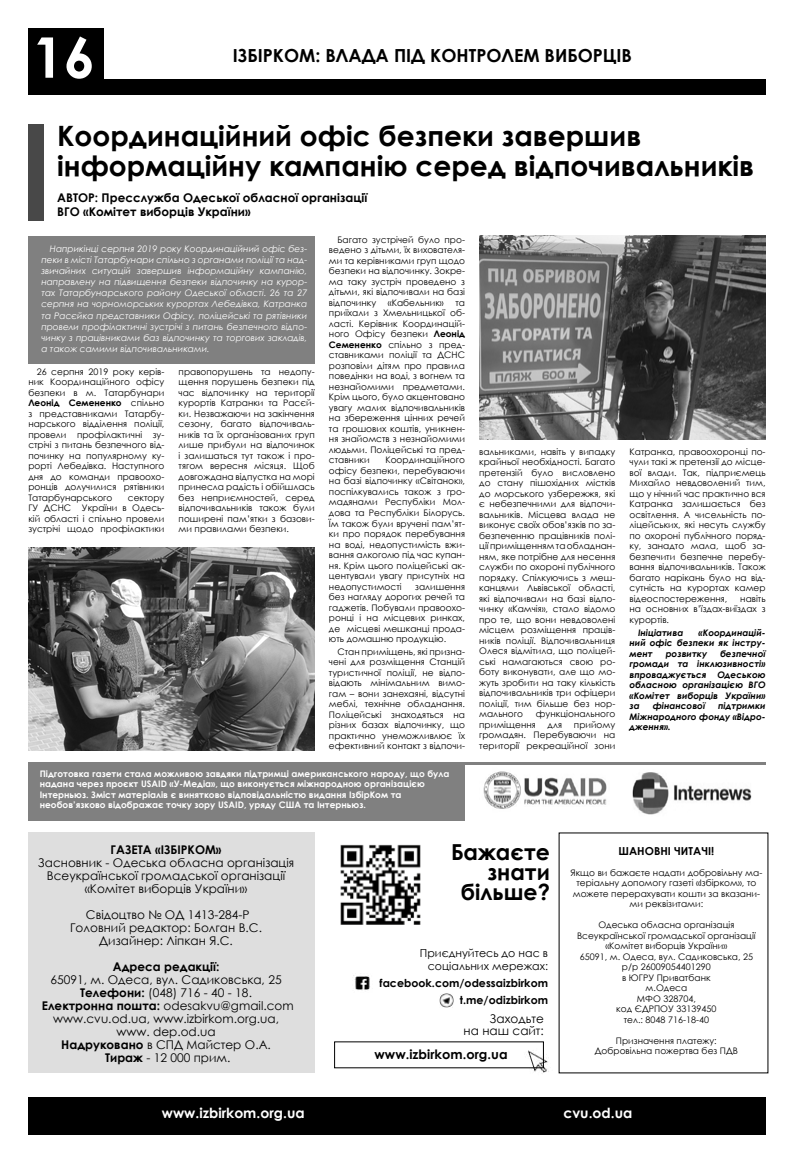
<style>
.page{position:relative;width:794px;height:1163px;background:#fff}
.page>*{position:absolute;margin:0;border:0;box-sizing:border-box;transform-origin:0 0}
.t1{font:700 56px "Century Gothic";color:#fff}
.t2{font:700 28px/30px "Century Gothic";color:#000}
.t3{font:700 22px/20px "Century Gothic";color:#000;text-align:right}
.t4{font:700 18px "Century Gothic";color:#000}
.t5{font:700 14px "Century Gothic";color:#fff}
.t6{font:700 13px "Century Gothic";color:#000}
.t7{font:12px/13px "Century Gothic";color:#000;text-align:center}
.t8{font:700 12px/14.4px "Century Gothic";color:#000}
.t9{font:700 11px/17px "Century Gothic";color:#000;text-align:right}
.t10{font:11px/13px "Century Gothic";color:#000;text-align:right}
.t11{font:9px/10.5px "Century Gothic";color:#000;text-align:justify}
.t12{font:italic 9px/11px "Century Gothic";color:#fff;text-align:justify}
.t13{font:700 9px/10.5px "Century Gothic";color:#fff}
.t14{font:italic 700 9px/10.5px "Century Gothic";color:#000;text-align:justify}
.s1{font-weight:700}
</style>
<div class="page">
<div style="left:28px;top:28px;width:76px;height:62px;background:#000"></div>
<div style="left:28px;top:79px;width:737px;height:16px;background:#000"></div>
<div style="left:28px;top:1097px;width:737px;height:37px;background:#000"></div>
<div style="left:28px;top:832px;width:287px;height:241px;background:#dedede"></div>
<img style="left:523px;top:1043px;width:26px;height:30px">
<img style="left:353px;top:975px;width:17px;height:15px">
<img style="left:440px;top:993px;width:13px;height:14px">
<img style="left:340px;top:844px;width:81px;height:81px">
<div style="left:28px;top:125px;width:16px;height:96px;background:#484848"></div>
<div style="left:28px;top:236px;width:287px;height:127px;background:#808080"></div>
<img style="left:29px;top:547px;width:285px;height:203px">
<img style="left:479px;top:236px;width:286px;height:203px">
<div style="left:28px;top:762px;width:437px;height:58px;background:#808080"></div>
<img style="left:483px;top:771px;width:124px;height:38px">
<img style="left:632px;top:772px;width:120px;height:43px">
<hr style="left:465px;top:762px;width:300px;height:2px;background:#000">
<h1 class="t1" style="left:32px;top:15px;width:64px">16</h1>
<h3 class="t4" style="left:233px;top:41px;width:400px">ІЗБІРКОМ: ВЛАДА ПІД КОНТРОЛЕМ ВИБОРЦІВ</h3>
<h2 class="t2" style="left:57px;top:119px;width:698px">Координаційний офіс безпеки завершив інформаційну кампанію серед відпочивальників</h2>
<h3 class="t8" style="left:57px;top:190px;width:311px">АВТОР: Пресслужба Одеської обласної організації<br>ВГО «Комітет виборців України»</h3>
<p class="t12" style="left:41px;top:243px;width:267px;text-indent:9px">Наприкінці серпня 2019 року Координаційний офіс без&shy;пеки в місті Татарбунари спільно з органами поліції та над&shy;звичайних ситуацій завершив інформаційну кампанію, направлену на підвищення безпеки відпочинку на курор&shy;тах Татарбунарського району Одеської області. 26 та 27 серпня на чорноморських курортах Лебедівка, Катранка та Расєйка представники Офісу, поліцейські та рятівники провели профілактичні зустрічі з питань безпечного відпо&shy;чинку з працівниками баз відпочинку та торгових закладів, а також самими відпочивальниками.</p>
<p class="t11" style="left:28px;top:366px;width:138px;text-indent:9px">26 серпня 2019 року керів&shy;ник Координаційного офісу безпеки в м. Татарбунари <span class="s1">Леонід Семененко</span> спільно з представниками Татарбу&shy;нарського відділення поліції, провели профілактичні зу&shy;стрічі з питань безпечного від&shy;починку на популярному ку&shy;рорті Лебедівка. Наступного дня до команди правоохо&shy;ронців долучилися рятівники Татарбунарського</p>
<p class="t11" style="left:179px;top:366px;width:138px">правопорушень та недопу&shy;щення порушень безпеки під час відпочинку на території курортів Катранки та Расєй&shy;ки. Незважаючи на закінчення сезону, багато відпочиваль&shy;ників та їх організованих груп лише прибули на відпочинок і залишаться тут також і про&shy;тягом вересня місяця. Щоб довгождана відпустка на морі принесла радість і обійшлась без неприємностей, серед відпочивальників також були поширені пам’ятки з базови&shy;ми правилами безпеки.</p>
<p class="t11" style="left:28px;top:492px;width:138px;text-indent:99px">сектору ГУ ДСНС України в Одесь&shy;кій області і спільно провели зустрічі щодо профілактики</p>
<p class="t11" style="left:329px;top:234px;width:138px;text-indent:9px">Багато зустрічей було про&shy;ведено з дітьми, їх вихователя&shy;ми та керівниками груп щодо безпеки на відпочинку. Зокре&shy;ма таку зустріч проведено з дітьми, які відпочивали на базі відпочинку</p>
<p class="t11" style="left:388px;top:297px;width:57px">«Кабельник»</p>
<p class="t11" style="left:329px;top:297px;width:138px;text-indent:126px">та приїхали з Хмельницької об&shy;ласті. Керівник Координацій&shy;ного Офісу безпеки <span class="s1">Леонід Семененко</span> спільно з пред&shy;ставниками поліції та ДСНС розповіли дітям про правила поведінки на воді, з вогнем та незнайомими предметами.<br>Крім цього, було акцентовано увагу малих відпочивальників на збереження цінних речей та грошових коштів, уникнен&shy;ня знайомств з незнайомими людьми. Поліцейські та пред&shy;ставники</p>
<p class="t11" style="left:329px;top:454px;width:138px;text-indent:56px">Координаційного офісу безпеки, перебуваючи на базі відпочинку «Світанок», поспілкувались також з гро&shy;мадянами Республіки Мол&shy;дова та Республіки Білорусь.<br>Їм також були вручені пам’ят&shy;ки про порядок перебування на воді, недопустимість вжи&shy;вання алкоголю під час купан&shy;ня. Крім цього поліцейські ак&shy;центували увагу присутніх на недопустимості</p>
<p class="t11" style="left:329px;top:581px;width:138px;text-indent:86px">залишення без нагляду дорогих речей та гаджетів. Побували правоохо&shy;ронці і на місцевих ринках, де місцеві мешканці прода&shy;ють домашню продукцію.</p>
<p class="t11" style="left:329px;top:646px;width:138px;text-indent:9px">Стан приміщень, які призна&shy;чені для розміщення Станцій туристичної поліції, не відпо&shy;відають мінімальним вимо&shy;гам – вони занехаяні, відсутні меблі, технічне обладнання.<br>Поліцейські знаходяться на різних базах відпочинку, що практично унеможливлює їх ефективний контакт з відпочи-</p>
<p class="t13" style="left:40px;top:767px;width:411px">Підготовка газети стала можливою завдяки підтримці американського народу, що була надана через проєкт USAID «У-Медіа», що виконується міжнародною організацією Інтерньюз. Зміст матеріалів є винятково відповідальністю видання ІзбірКом та необов’язково відображає точку зору USAID, уряду США та Інтерньюз.</p>
<p class="t11" style="left:479px;top:446px;width:138px">вальниками, навіть у випадку крайньої необхідності. Багато претензій було висловлено до стану пішохідних містків до морського узбережжя, які є небезпечними для відпочи&shy;вальників. Місцева влада не виконує своїх обов’язків по за&shy;безпеченню працівників полі&shy;ції приміщенням та обладнан&shy;ням, яке потрібне для несення служби по охороні публічного порядку. Спілкуючись з меш&shy;канцями Львівської області, які відпочивали на базі відпо&shy;чинку «Камчія», стало відомо про те, що вони невдоволені місцем розміщення праців&shy;ників поліції. Відпочивальниця Олеся відмітила, що поліцей&shy;ські намагаються свою ро&shy;боту виконувати, але що мо&shy;жуть зробити на таку кількість відпочивальників три офіцери поліції, тим більше без нор&shy;мального</p>
<p class="t11" style="left:536px;top:708px;width:81px">функціонального</p>
<p class="t11" style="left:479px;top:719px;width:58px">приміщення</p>
<p class="t11" style="left:547px;top:719px;width:16px">для</p>
<p class="t11" style="left:479px;top:719px;width:138px;text-indent:95px">прийому громадян. Перебуваючи на території рекреаційної зони</p>
<p class="t11" style="left:629px;top:446px;width:138px">Катранка, правоохоронці по&shy;чули такі ж претензії до місце&shy;вої влади. Так, підприємець Михайло невдоволений тим, що у нічний час практично вся Катранка залишається без освітлення. А чисельність по&shy;ліцейських, які несуть службу по охороні публічного поряд&shy;ку, занадто мала, щоб за&shy;безпечити безпечне перебу&shy;вання відпочивальників. Також багато нарікань було на від&shy;сутність на курортах камер відеоспостереження,</p>
<p class="t11" style="left:629px;top:593px;width:138px;text-indent:111px">навіть на основних в’їздах-виїздах з курортів.</p>
<p class="t14" style="left:638px;top:626px;width:47px">Ініціатива</p>
<p class="t14" style="left:629px;top:626px;width:138px;text-indent:69px">«Координацій&shy;ний офіс безпеки як інстру&shy;мент</p>
<p class="t14" style="left:629px;top:647px;width:138px;text-indent:90px">безпечної громади та інклюзивності» впроваджується Одеською обласною організацією ВГО «Комітет виборців України» за</p>
<p class="t14" style="left:665px;top:647px;width:43px">розвитку</p>
<p class="t14" style="left:652px;top:700px;width:54px">фінансової</p>
<p class="t14" style="left:629px;top:700px;width:138px;text-indent:89px">підтримки Міжнародного фонду «Відро&shy;дження».</p>
<h3 class="t8" style="left:111px;top:841px;width:112px">ГАЗЕТА «ІЗБІРКОМ»</h3>
<h3 class="t7" style="left:38px;top:855px;width:258px">Засновник - Одеська обласна організація<br>Всеукраїнської громадської організації «Комітет виборців України»</h3>
<h3 class="t7" style="left:70px;top:907px;width:193px">Свідоцтво № ОД 1413-284-Р<br>Головний редактор: Болган В.С.<br>Дизайнер: Ліпкан Я.С.</h3>
<h3 class="t8" style="left:113px;top:958px;width:108px">Адреса редакції:</h3>
<h3 class="t7" style="left:42px;top:972px;width:253px">65091, м. Одеса, вул. Садиковська, 25<br><span class="s1">Телефони:</span> (048) 716 - 40 - 18.<br><span class="s1">Електронна пошта:</span> odesakvu@gmail.com www.cvu.od.ua, www.izbirkom.org.ua, www. dep.od.ua<br><span class="s1">Надруковано</span> в СПД Майстер О.А.<br><span class="s1">Тираж</span> - 12 000 прим.</h3>
<h3 class="t3" style="left:451px;top:840px;width:100px">Бажаєте знати більше?</h3>
<p class="t10" style="left:420px;top:946px;width:130px">Приєднуйтесь до нас в соціальних мережах:</p>
<p class="t9" style="left:379px;top:974px;width:170px">facebook.com/odessaizbirkom t.me/odizbirkom</p>
<h3 class="t7" style="left:463px;top:1012px;width:82px;line-height:12px;text-align:right">Заходьте<br>на наш сайт:</h3>
<h3 class="t6" style="left:374px;top:1043px;width:135px">www.izbirkom.org.ua</h3>
<p class="t9" style="left:618px;top:841px;width:97px">ШАНОВНІ ЧИТАЧІ!</p>
<p class="t11" style="left:570px;top:867px;width:193px;text-align:center">Якщо ви бажаєте надати добровільну ма&shy;теріальну допомогу газеті «Ізбірком», то можете перерахувати кошти за вказани&shy;ми реквізитами:</p>
<p class="t11" style="left:577px;top:919px;width:180px;text-align:center">Одеська обласна організація<br>Всеукраїнської громадської організації «Комітет виборців України»<br>65091, м. Одеса, вул. Садиковська, 25 р/р 26009054401290<br>в ЮГРУ Приватбанк<br>м.Одеса<br>МФО 328704,<br>код ЄДРПОУ 33139450<br>тел.: 8048 716-18-40</p>
<p class="t11" style="left:595px;top:1035px;width:145px;text-align:center">Призначення платежу:<br>Добровільна пожертва без ПДВ</p>
<h3 class="t5" style="left:162px;top:1101px;width:144px">www.izbirkom.org.ua</h3>
<h3 class="t5" style="left:563px;top:1101px;width:70px">cvu.od.ua</h3>
</div>
